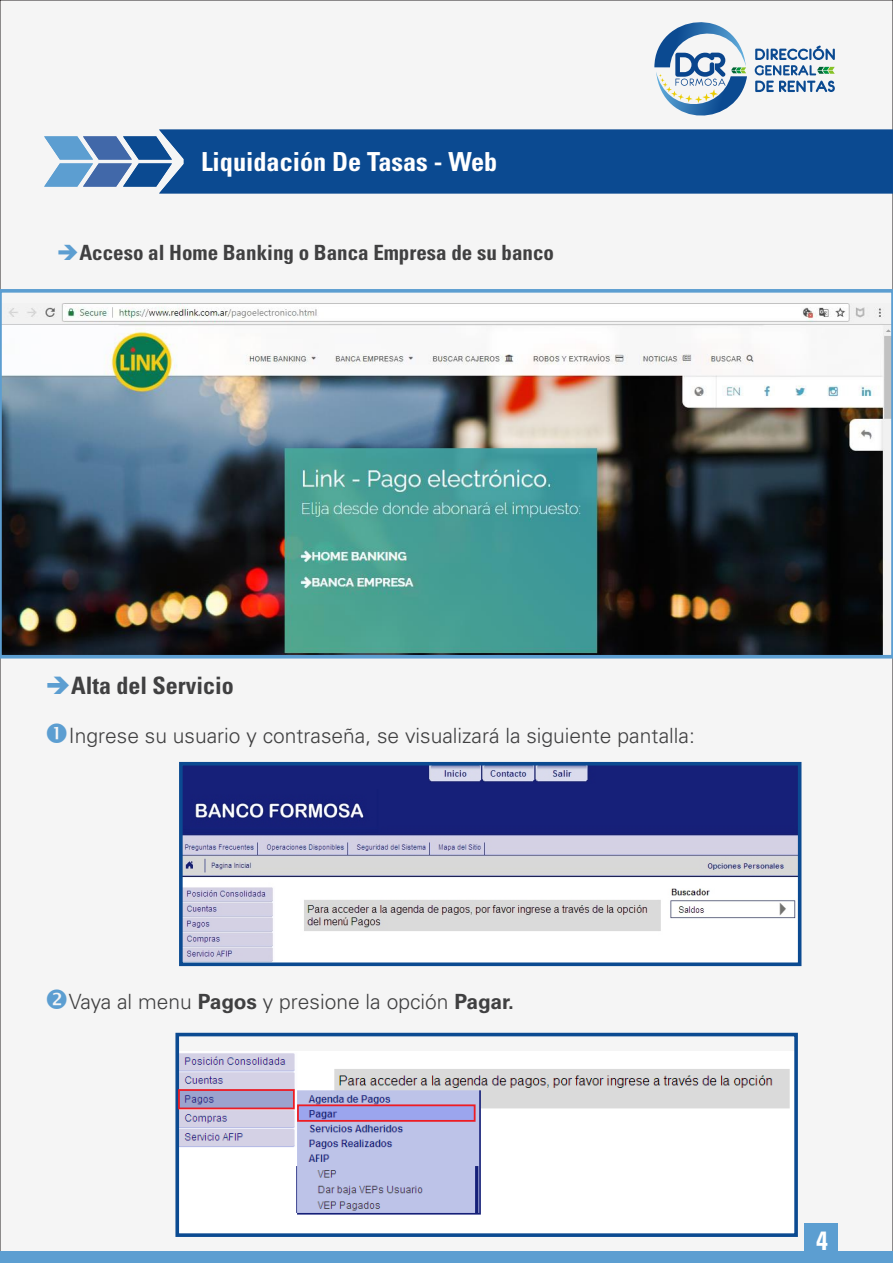
<style>
.page{position:relative;width:893px;height:1263px;background:#fff}
.page>*{position:absolute;margin:0;border:0;box-sizing:border-box;transform-origin:0 0}
.t1{font:700 condensed 26.4px "Univers LT Std";color:#fff}
.t2{font:700 condensed 26.25px "Univers LT Std";color:#fff}
.t3{font:700 condensed 24px "Univers LT Std";color:#404041}
.t4{font:300 21px "Univers LT Std";color:#404041}
.t5{font:700 condensed 21px "Univers LT Std";color:#404041}
.s1{color:#5c9ed1}
.s2{font-weight:700}
</style>
<div class="page">
<div style="left:0;top:0;width:893px;height:1252px;background:#f5f5f5"></div>
<div style="left:0;top:1252px;width:893px;height:11px;background:#5c9ed1"></div>
<svg style="left:755px;top:46px;width:80px;height:29px"></svg>
<svg style="left:755px;top:81px;width:80px;height:11px"></svg>
<svg style="left:654px;top:2px;width:93px;height:128px"></svg>
<div style="left:804px;top:1223px;width:33px;height:40px;background:#5c9ed1"></div>
<img style="left:0;top:289px;width:893px;height:369px">
<div style="left:159px;top:130px;width:734px;height:63px;background:#0b4a91"></div>
<svg style="left:44px;top:136px;width:128px;height:51px"></svg>
<img style="left:184px;top:767px;width:612px;height:194px">
<div style="left:179px;top:762px;width:622px;height:204px;border:4px solid #0b4a91"></div>
<img style="left:180px;top:1051px;width:613px;height:181px">
<div style="left:175px;top:1033px;width:623px;height:204px;border:4px solid #0b4a91"></div>
<div style="left:178px;top:1089px;width:117px;height:20px;border:2px solid #ed1c24"></div>
<div style="left:297px;top:1104px;width:179px;height:18px;border:2px solid #ed1c24"></div>
<svg style="left:47px;top:723px;width:20px;height:20px"></svg>
<svg style="left:47px;top:990px;width:20px;height:19px"></svg>
<p class="t2" style="left:201px;top:152px;width:298px">Liquidación De Tasas - Web</p>
<p class="t5" style="left:57px;top:245px;width:499px"><span class="s1">➔</span>Acceso al Home Banking o Banca Empresa de su banco</p>
<p class="t3" style="left:46px;top:677px;width:190px"><span class="s1">➔</span>Alta del Servicio</p>
<p class="t4" style="left:69px;top:728px;width:627px">Ingrese su usuario y contraseña, se visualizará la siguiente pantalla:</p>
<p class="t4" style="left:69px;top:994px;width:447px">Vaya al menu <span class="s2">Pagos</span> y presione la opción <span class="s2">Pagar.</span></p>
<p class="t1" style="left:816px;top:1231px;width:13px">4</p>
</div>
